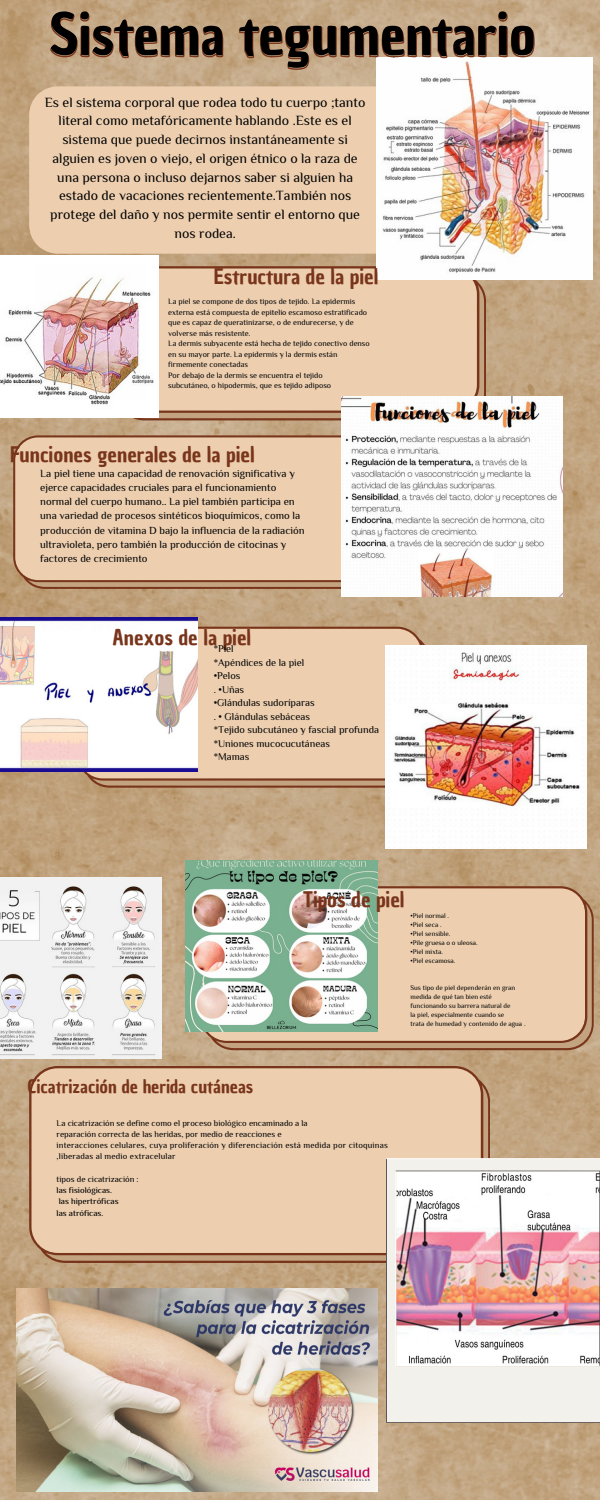
<style>
.page{position:relative;width:600px;height:1500px;background:#fff}
.page>*{position:absolute;margin:0;border:0;box-sizing:border-box;transform-origin:0 0}
.t1{font:55.9px "Chau Philomene One";color:#000}
.t2{font:21px "Chau Philomene One";color:#79351b}
.t3{font:18.1px "Chau Philomene One";color:#79351b}
.t4{font:13.9px/18.8px "El Messiri";color:#000;text-align:center}
.t5{font:10.7px/14.2px "El Messiri";color:#000}
.t6{font:10.3px/13.5px "El Messiri";color:#000}
.t7{font:8.6px "El Messiri";color:#000}
.t8{font:8.6px/11.2px "El Messiri";letter-spacing:.02em;color:#000}
.t9{font:500 8.6px "El Messiri";color:#000}
.t10{font:8px/10.5px "El Messiri";color:#000}
.t11{font:6.9px/9px "El Messiri";color:#000}
.s1{font-weight:400}
</style>
<div class="page">
<img style="left:0;top:0;width:600px;height:1500px">
<svg style="left:13px;top:435px;width:329px;height:154px;background:#e6c6a7"></svg>
<div style="left:29px;top:86px;width:523px;height:168px;background:#edcfb0"></div>
<svg style="left:29px;top:1066px;width:461px;height:197px;background:#e6c6a7"></svg>
<svg style="left:77px;top:627px;width:353px;height:161px;background:#e3c3a5"></svg>
<svg style="left:109px;top:266px;width:377px;height:154px;background:#e6c7a8"></svg>
<svg style="left:200px;top:886px;width:394px;height:164px;background:#e1c1a2"></svg>
<img style="left:186px;top:860px;width:191px;height:172px">
<img style="left:386px;top:1158px;width:214px;height:265px">
<img style="left:16px;top:1289px;width:361px;height:202px">
<img style="left:0;top:878px;width:162px;height:181px">
<img style="left:377px;top:58px;width:215px;height:222px">
<img style="left:0;top:255px;width:158px;height:162px">
<img style="left:386px;top:645px;width:200px;height:204px">
<img style="left:0;top:618px;width:198px;height:153px">
<img style="left:342px;top:396px;width:221px;height:201px">
<svg style="left:50px;top:12px;width:485px;height:58px;background:#bea081"></svg>
<p class="t1" style="left:49px;top:-3px;width:488px">Sistema tegumentario</p>
<p class="t4" style="left:45px;top:92px;width:322px">Es el sistema corporal que rodea todo tu cuerpo ;tanto literal como metafóricamente hablando .Este es el sistema que puede decirnos instantáneamente si alguien es joven o viejo, el origen étnico o la raza de una persona o incluso dejarnos saber si alguien ha estado de vacaciones recientemente.También nos protege del daño y nos permite sentir el entorno que nos rodea.</p>
<p class="t2" style="left:214px;top:263px;width:166px">Estructura de la piel</p>
<p class="t10" style="left:168px;top:296px;width:200px">La piel se compone de dos tipos de tejido. La epidermis externa está compuesta de epitelio escamoso estratificado que es capaz de queratinizarse, o de endurecerse, y de volverse más resistente.</p>
<p class="t10" style="left:168px;top:338px;width:203px">La dermis subyacente está hecha de tejido conectivo denso en su mayor parte. La epidermis y la dermis están firmemente conectadas</p>
<p class="t10" style="left:168px;top:370px;width:156px">Por debajo de la dermis se encuentra el tejido</p>
<p class="t10" style="left:168px;top:380px;width:165px">subcutáneo, o hipodermis, que es tejido adiposo</p>
<p class="t2" style="left:10px;top:440px;width:246px">Funciones generales de la piel</p>
<p class="t5" style="left:40px;top:466px;width:266px">La piel tiene una capacidad de renovación significativa y ejerce capacidades cruciales para el funcionamiento normal del cuerpo humano.. La piel también participa en una variedad de procesos sintéticos bioquímicos, como la producción de vitamina D bajo la influencia de la radiación ultravioleta, pero también la producción de citocinas y factores de crecimiento</p>
<p class="t2" style="left:113px;top:624px;width:140px">Anexos de la piel</p>
<p class="t6" style="left:214px;top:642px;width:22px">*Piel</p>
<p class="t6" style="left:214px;top:655px;width:92px">*Apéndices de la piel</p>
<p class="t6" style="left:214px;top:669px;width:28px">•Pelos</p>
<p class="t6" style="left:214px;top:682px;width:32px">. •Uñas</p>
<p class="t6" style="left:214px;top:696px;width:103px">•Glándulas sudoríparas</p>
<p class="t6" style="left:214px;top:709px;width:98px">. • Glándulas sebáceas</p>
<p class="t6" style="left:214px;top:723px;width:167px">*Tejido subcutáneo y fascial profunda *Uniones mucocucutáneas</p>
<p class="t6" style="left:214px;top:750px;width:37px">*Mamas</p>
<p class="t3" style="left:27px;top:1074px;width:227px">Cicatrización de herida cutáneas</p>
<p class="t2" style="left:303px;top:885px;width:103px">Tipos de piel</p>
<p class="t11" style="left:411px;top:911px;width:40px">•Piel normal .</p>
<p class="t11" style="left:411px;top:920px;width:33px">•Piel seca .</p>
<p class="t11" style="left:411px;top:929px;width:41px">•Piel sensible.</p>
<p class="t11" style="left:411px;top:938px;width:69px">•Pile gruesa o o uleosa.</p>
<p class="t11" style="left:411px;top:947px;width:34px">•Piel mixta.</p>
<p class="t11" style="left:411px;top:956px;width:46px">•Piel escamosa.</p>
<p class="t11" style="left:411px;top:983px;width:106px">Sus tipo de piel dependerán en gran medida de qué tan bien esté</p>
<p class="t11" style="left:411px;top:1001px;width:102px">funcionando su barrera natural de</p>
<p class="t11" style="left:411px;top:1010px;width:95px">la piel, especialmente cuando se</p>
<p class="t11" style="left:411px;top:1019px;width:116px">trata de humedad y contenido de agua .</p>
<p class="t7" style="left:57px;top:1118px;width:253px">La cicatrización se define como el proceso biológico encaminado a la</p>
<p class="t7" style="left:57px;top:1129px;width:226px">reparación correcta de las heridas, por medio de reacciones e</p>
<p class="t8" style="left:57px;top:1140px;width:333px">interacciones celulares, cuya proliferación y diferenciación está medida por citoquinas ,liberadas al medio extracelular</p>
<p class="t7" style="left:57px;top:1174px;width:84px">tipos de cicatrización :</p>
<p class="t9" style="left:57px;top:1185px;width:57px">las fisiológicas.</p>
<p class="t9" style="left:59px;top:1196px;width:61px">las hipertróficas</p>
<p class="t9" style="left:57px;top:1208px;width:48px">las atróficas<span class="s1">.</span></p>
</div>
